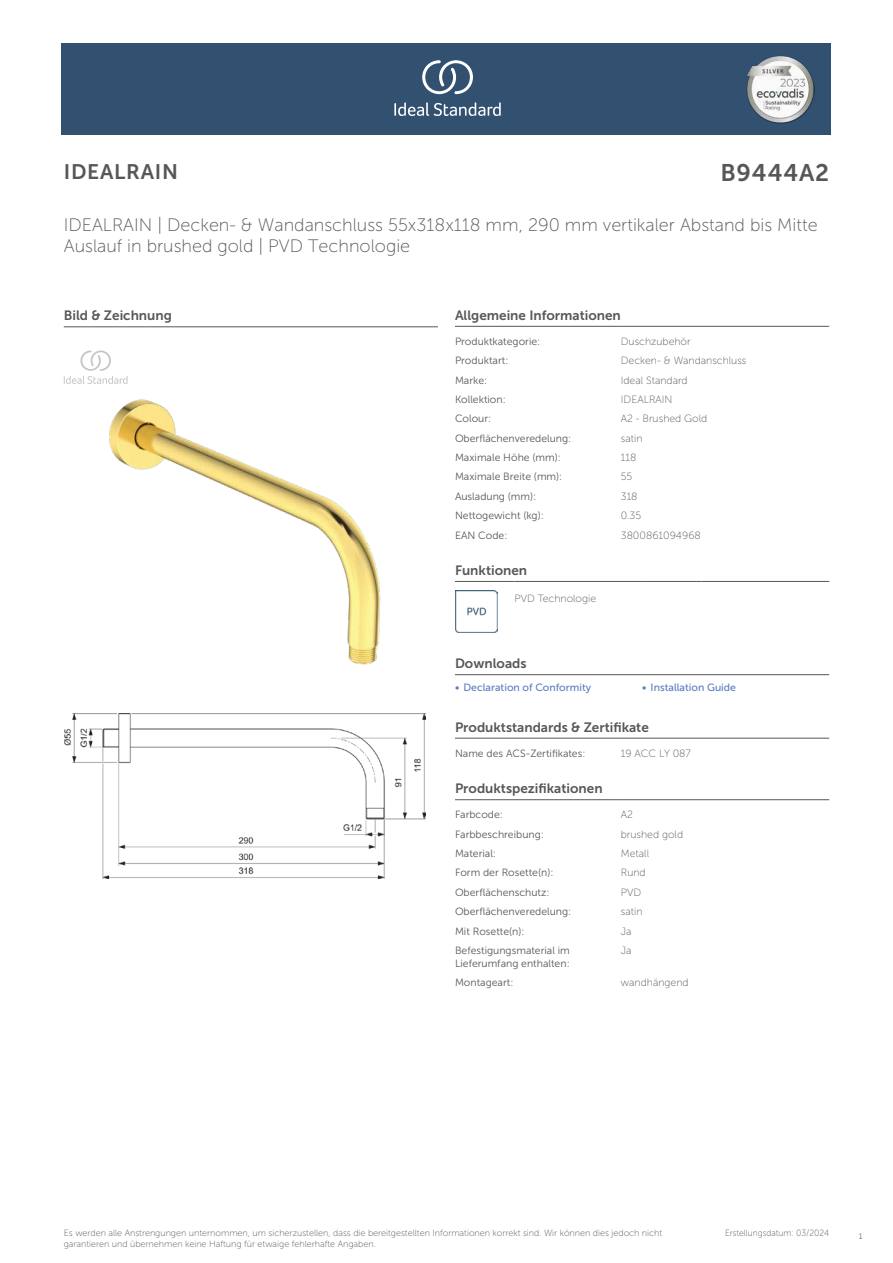
<style>
.page{position:relative;width:893px;height:1263px;background:#fff}
.page>*{position:absolute;margin:0;border:0;box-sizing:border-box;transform-origin:0 0}
.t1{font:24px "Museo Sans 700";letter-spacing:.035em;color:#575756}
.t2{font:21px "Museo Sans 700";letter-spacing:.035em;color:#575756}
.t3{font:18px/21.6px "Museo Sans 100";color:#575756}
.t4{font:13.5px "Museo Sans 700";color:#575756}
.t5{font:10.5px/12.6px "Museo Sans 300";color:#575756}
.t6{font:10.5px "Museo Sans 100";color:#575756}
.t7{font:10.5px "Museo Sans 500";color:#5b7ebf}
.t8{font:9px/10.8px "Museo Sans 100";color:#575756}
.t9{font:9px "Museo Sans 100";color:#575756;scale:.95 1}
.t10{font:300 9px "Calibri";color:#575756;scale:.95 1}
</style>
<div class="page">
<div style="left:62px;top:43px;width:769px;height:91px;background:#325070"></div>
<hr style="left:455px;top:326px;width:166px;height:1px;background:#575756">
<hr style="left:621px;top:326px;width:208px;height:1px;background:#575756">
<hr style="left:455px;top:581px;width:59px;height:1px;background:#575756">
<hr style="left:514px;top:581px;width:128px;height:1px;background:#575756">
<hr style="left:642px;top:581px;width:60px;height:1px;background:#575756">
<hr style="left:702px;top:581px;width:127px;height:1px;background:#575756">
<img style="left:455px;top:590px;width:42px;height:43px">
<hr style="left:455px;top:674px;width:187px;height:1px;background:#575756">
<hr style="left:642px;top:674px;width:187px;height:1px;background:#575756">
<hr style="left:455px;top:738px;width:166px;height:1px;background:#575756">
<hr style="left:621px;top:738px;width:208px;height:1px;background:#575756">
<hr style="left:455px;top:799px;width:166px;height:1px;background:#575756">
<hr style="left:621px;top:799px;width:208px;height:1px;background:#575756">
<img style="left:64px;top:714px;width:361px;height:164px">
<hr style="left:64px;top:327px;width:374px;height:1px;background:#575756">
<svg style="left:64px;top:350px;width:64px;height:34px"></svg>
<img style="left:109px;top:399px;width:272px;height:266px">
<svg style="left:394px;top:102px;width:107px;height:14px"></svg>
<svg style="left:422px;top:60px;width:51px;height:34px"></svg>
<img style="left:746px;top:56px;width:68px;height:67px">
<h2 class="t2" style="left:64px;top:160px;width:116px">IDEALRAIN</h2>
<h1 class="t1" style="left:720px;top:160px;width:110px">B9444A2</h1>
<h3 class="t3" style="left:64px;top:214px;width:755px">IDEALRAIN | Decken- &amp; Wandanschluss 55x318x118 mm, 290 mm vertikaler Abstand bis Mitte<br>Auslauf in brushed gold | PVD Technologie</h3>
<p class="t4" style="left:64px;top:308px;width:110px">Bild &amp; Zeichnung</p>
<p class="t4" style="left:455px;top:308px;width:167px">Allgemeine Informationen</p>
<p class="t5" style="left:455px;top:335px;width:87px">Produktkategorie:</p>
<p class="t6" style="left:621px;top:336px;width:71px">Duschzubehör</p>
<p class="t5" style="left:455px;top:354px;width:55px">Produktart:</p>
<p class="t6" style="left:621px;top:355px;width:127px">Decken- &amp; Wandanschluss</p>
<p class="t5" style="left:455px;top:374px;width:34px">Marke:</p>
<p class="t6" style="left:621px;top:374px;width:68px">Ideal Standard</p>
<p class="t5" style="left:455px;top:393px;width:52px">Kollektion:</p>
<p class="t6" style="left:621px;top:394px;width:53px">IDEALRAIN</p>
<p class="t5" style="left:455px;top:413px;width:38px">Colour:</p>
<p class="t6" style="left:621px;top:413px;width:88px">A2 - Brushed Gold</p>
<p class="t5" style="left:455px;top:432px;width:118px">Oberflächenveredelung:</p>
<p class="t6" style="left:621px;top:433px;width:23px">satin</p>
<p class="t5" style="left:455px;top:451px;width:107px">Maximale Höhe (mm):</p>
<p class="t6" style="left:621px;top:452px;width:17px">118</p>
<p class="t5" style="left:455px;top:471px;width:109px">Maximale Breite (mm):</p>
<p class="t6" style="left:621px;top:471px;width:13px">55</p>
<p class="t5" style="left:455px;top:490px;width:83px">Ausladung (mm):</p>
<p class="t6" style="left:621px;top:491px;width:18px">318</p>
<p class="t5" style="left:455px;top:509px;width:90px">Nettogewicht (kg):</p>
<p class="t6" style="left:621px;top:510px;width:22px">0.35</p>
<p class="t5" style="left:455px;top:529px;width:54px">EAN Code:</p>
<p class="t6" style="left:621px;top:529px;width:82px">3800861094968</p>
<p class="t4" style="left:455px;top:563px;width:74px">Funktionen</p>
<p class="t6" style="left:514px;top:593px;width:83px">PVD Technologie</p>
<p class="t4" style="left:455px;top:656px;width:73px">Downloads</p>
<p class="t7" style="left:455px;top:682px;width:138px">• Declaration of Conformity</p>
<p class="t7" style="left:642px;top:682px;width:95px">• Installation Guide</p>
<p class="t4" style="left:455px;top:720px;width:195px">Produktstandards &amp; Zertifikate</p>
<p class="t5" style="left:455px;top:747px;width:132px">Name des ACS-Zertifikates:</p>
<p class="t6" style="left:621px;top:748px;width:72px">19 ACC LY 087</p>
<p class="t4" style="left:455px;top:781px;width:149px">Produktspezifikationen</p>
<p class="t5" style="left:455px;top:808px;width:49px">Farbcode:</p>
<p class="t6" style="left:621px;top:809px;width:14px">A2</p>
<p class="t5" style="left:455px;top:828px;width:90px">Farbbeschreibung:</p>
<p class="t6" style="left:621px;top:828px;width:64px">brushed gold</p>
<p class="t5" style="left:455px;top:847px;width:43px">Material:</p>
<p class="t6" style="left:621px;top:848px;width:30px">Metall</p>
<p class="t5" style="left:455px;top:867px;width:100px">Form der Rosette(n):</p>
<p class="t6" style="left:621px;top:867px;width:26px">Rund</p>
<p class="t5" style="left:455px;top:886px;width:96px">Oberflächenschutz:</p>
<p class="t6" style="left:621px;top:887px;width:22px">PVD</p>
<p class="t5" style="left:455px;top:905px;width:118px">Oberflächenveredelung:</p>
<p class="t6" style="left:621px;top:906px;width:23px">satin</p>
<p class="t5" style="left:455px;top:925px;width:71px">Mit Rosette(n):</p>
<p class="t6" style="left:621px;top:925px;width:12px">Ja</p>
<p class="t5" style="left:455px;top:944px;width:116px">Befestigungsmaterial im<br>Lieferumfang enthalten:</p>
<p class="t6" style="left:621px;top:945px;width:12px">Ja</p>
<p class="t5" style="left:455px;top:976px;width:60px">Montageart:</p>
<p class="t6" style="left:621px;top:977px;width:69px">wandhängend</p>
<p class="t8" style="left:64px;top:1227px;width:600px">Es werden alle Anstrengungen unternommen, um sicherzustellen, dass die bereitgestellten Informationen korrekt sind. Wir können dies jedoch nicht garantieren und übernehmen keine Haftung für etwaige fehlerhafte Angaben.</p>
<p class="t9" style="left:725px;top:1228px;width:111px">Erstellungsdatum: 03/2024</p>
<p class="t10" style="left:858px;top:1230px;width:6px">1</p>
</div>
